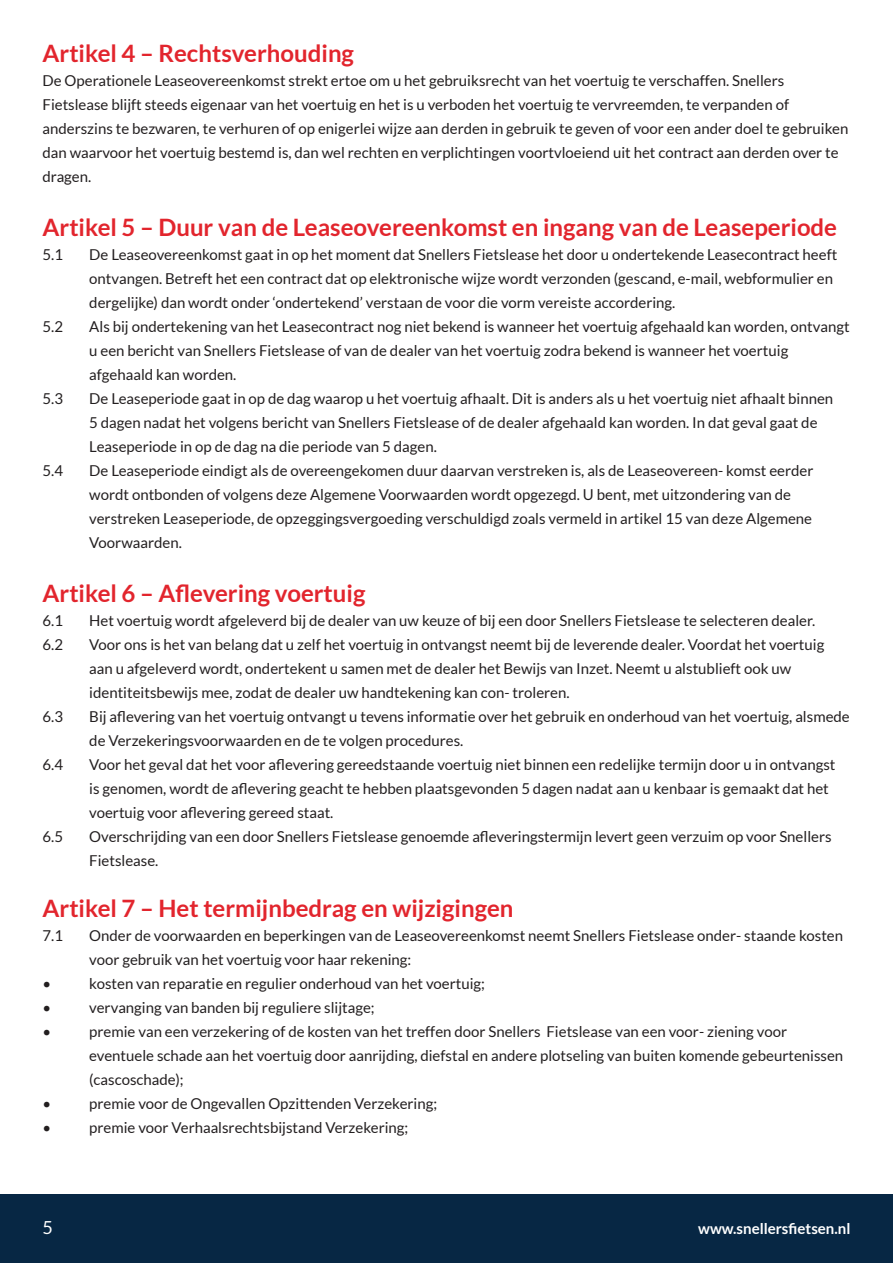
<style>
.page{position:relative;width:893px;height:1263px;background:#fff}
.page>*{position:absolute;margin:0;border:0;box-sizing:border-box;transform-origin:0 0}
.t1{font:700 24px "Lato";color:#e2252d}
.t2{font:18px "Lato";color:#fff}
.t3{font:15px/24px "Lato";color:#231f20}
.t4{font:700 15px "Lato";color:#fff}
</style>
<div class="page">
<div style="left:0;top:1195px;width:893px;height:68px;background:#072744"></div>
<h1 class="t1" style="left:43px;top:39px;width:313px">Artikel 4 – Rechtsverhouding</h1>
<p class="t3" style="left:43px;top:68px;width:807px">De Operationele Leaseovereenkomst strekt ertoe om u het gebruiksrecht van het voertuig te verschaffen. Snellers Fietslease blijft steeds eigenaar van het voertuig en het is u verboden het voertuig te vervreemden, te verpanden of anderszins te bezwaren, te verhuren of op enigerlei wijze aan derden in gebruik te geven of voor een ander doel te gebruiken dan waarvoor het voertuig bestemd is, dan wel rechten en verplichtingen voortvloeiend uit het contract aan derden over te dragen.</p>
<h1 class="t1" style="left:43px;top:213px;width:796px">Artikel 5 – Duur van de Leaseovereenkomst en ingang van de Leaseperiode</h1>
<p class="t3" style="left:43px;top:242px;width:22px">5.1</p>
<p class="t3" style="left:89px;top:242px;width:749px">De Leaseovereenkomst gaat in op het moment dat Snellers Fietslease het door u ondertekende Leasecontract heeft ontvangen. Betreft het een contract dat op elektronische wijze wordt verzonden (gescand, e-mail, webformulier en dergelijke) dan wordt onder ‘ondertekend’ verstaan de voor die vorm vereiste accordering.</p>
<p class="t3" style="left:43px;top:314px;width:22px">5.2</p>
<p class="t3" style="left:89px;top:314px;width:762px">Als bij ondertekening van het Leasecontract nog niet bekend is wanneer het voertuig afgehaald kan worden, ontvangt u een bericht van Snellers Fietslease of van de dealer van het voertuig zodra bekend is wanneer het voertuig afgehaald kan worden.</p>
<p class="t3" style="left:43px;top:386px;width:22px">5.3</p>
<p class="t3" style="left:89px;top:386px;width:745px">De Leaseperiode gaat in op de dag waarop u het voertuig afhaalt. Dit is anders als u het voertuig niet afhaalt binnen<br>5 dagen nadat het volgens bericht van Snellers Fietslease of de dealer afgehaald kan worden. In dat geval gaat de<br>Leaseperiode in op de dag na die periode van 5 dagen.</p>
<p class="t3" style="left:43px;top:458px;width:22px">5.4</p>
<p class="t3" style="left:89px;top:458px;width:726px">De Leaseperiode eindigt als de overeengekomen duur daarvan verstreken is, als de Leaseovereen- komst eerder wordt ontbonden of volgens deze Algemene Voorwaarden wordt opgezegd. U bent, met uitzondering van de verstreken Leaseperiode, de opzeggingsvergoeding verschuldigd zoals vermeld in artikel 15 van deze Algemene Voorwaarden.</p>
<h1 class="t1" style="left:43px;top:579px;width:324px">Artikel 6 – Aflevering voertuig</h1>
<p class="t3" style="left:43px;top:608px;width:22px">6.1</p>
<p class="t3" style="left:89px;top:608px;width:727px">Het voertuig wordt afgeleverd bij de dealer van uw keuze of bij een door Snellers Fietslease te selecteren dealer.</p>
<p class="t3" style="left:43px;top:632px;width:22px">6.2</p>
<p class="t3" style="left:89px;top:632px;width:737px">Voor ons is het van belang dat u zelf het voertuig in ontvangst neemt bij de leverende dealer. Voordat het voertuig aan u afgeleverd wordt, ondertekent u samen met de dealer het Bewijs van Inzet. Neemt u alstublieft ook uw identiteitsbewijs mee, zodat de dealer uw handtekening kan con- troleren.</p>
<p class="t3" style="left:43px;top:704px;width:22px">6.3</p>
<p class="t3" style="left:89px;top:704px;width:762px">Bij aflevering van het voertuig ontvangt u tevens informatie over het gebruik en onderhoud van het voertuig, alsmede de Verzekeringsvoorwaarden en de te volgen procedures.</p>
<p class="t3" style="left:43px;top:752px;width:22px">6.4</p>
<p class="t3" style="left:89px;top:752px;width:748px">Voor het geval dat het voor aflevering gereedstaande voertuig niet binnen een redelijke termijn door u in ontvangst is genomen, wordt de aflevering geacht te hebben plaatsgevonden 5 dagen nadat aan u kenbaar is gemaakt dat het voertuig voor aflevering gereed staat.</p>
<p class="t3" style="left:43px;top:824px;width:22px">6.5</p>
<p class="t3" style="left:89px;top:824px;width:744px">Overschrijding van een door Snellers Fietslease genoemde afleveringstermijn levert geen verzuim op voor Snellers<br>Fietslease.</p>
<h1 class="t1" style="left:43px;top:894px;width:472px">Artikel 7 – Het termijnbedrag en wijzigingen</h1>
<p class="t3" style="left:43px;top:923px;width:22px">7.1</p>
<p class="t3" style="left:89px;top:923px;width:755px">Onder de voorwaarden en beperkingen van de Leaseovereenkomst neemt Snellers Fietslease onder- staande kosten voor gebruik van het voertuig voor haar rekening:</p>
<p class="t3" style="left:43px;top:971px;width:10px">•</p>
<p class="t3" style="left:89px;top:971px;width:397px">kosten van reparatie en regulier onderhoud van het voertuig;</p>
<p class="t3" style="left:43px;top:995px;width:10px">•</p>
<p class="t3" style="left:89px;top:995px;width:287px">vervanging van banden bij reguliere slijtage;</p>
<p class="t3" style="left:43px;top:1019px;width:10px">•</p>
<p class="t3" style="left:89px;top:1019px;width:755px">premie van een verzekering of de kosten van het treffen door Snellers Fietslease van een voor- ziening voor eventuele schade aan het voertuig door aanrijding, diefstal en andere plotseling van buiten komende gebeurtenissen (cascoschade);</p>
<p class="t3" style="left:43px;top:1091px;width:10px">•</p>
<p class="t3" style="left:89px;top:1091px;width:349px">premie voor de Ongevallen Opzittenden Verzekering;</p>
<p class="t3" style="left:43px;top:1115px;width:10px">•</p>
<p class="t3" style="left:89px;top:1115px;width:321px">premie voor Verhaalsrechtsbijstand Verzekering;</p>
<p class="t2" style="left:43px;top:1217px;width:12px">5</p>
<p class="t4" style="left:698px;top:1220px;width:154px">www.snellersfietsen.nl</p>
</div>
